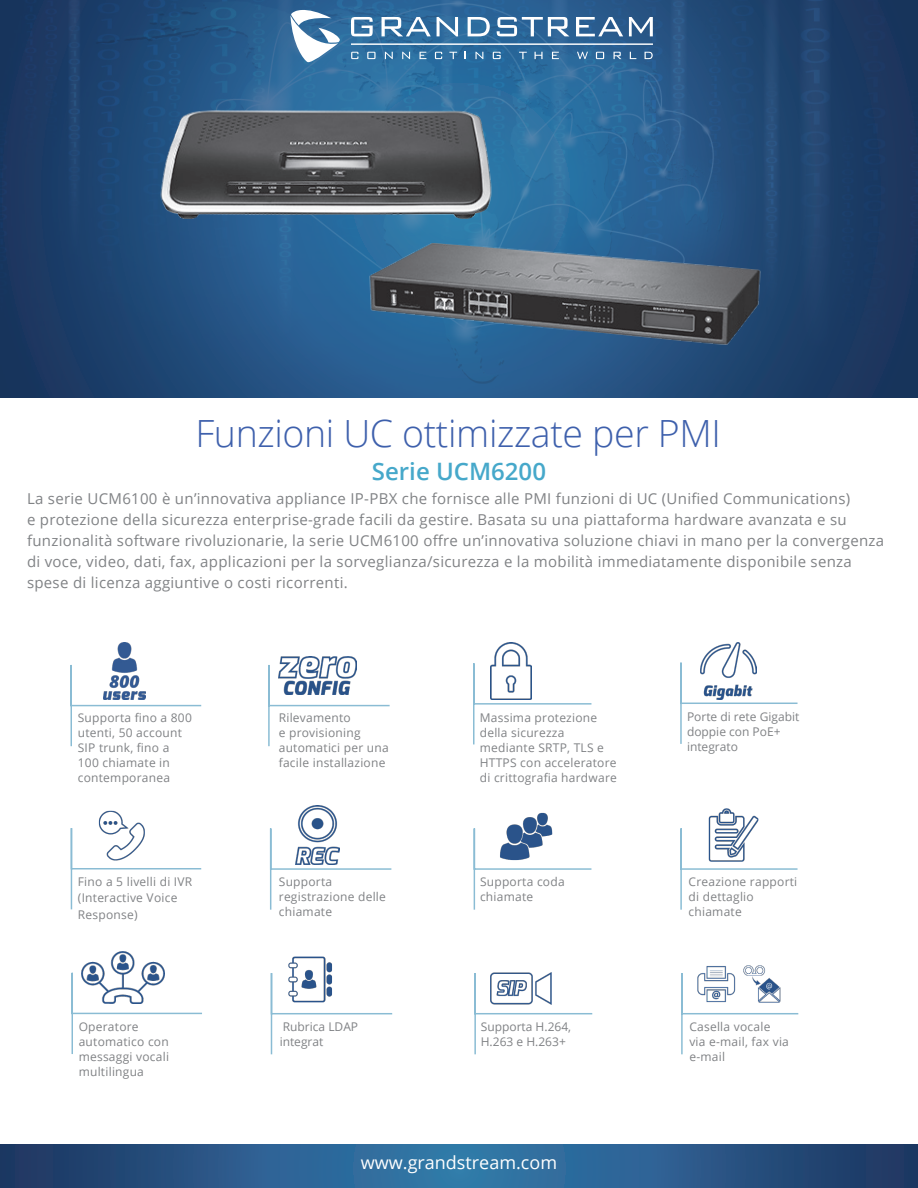
<style>
.page{position:relative;width:918px;height:1188px;background:#fff}
.page>*{position:absolute;margin:0;border:0;box-sizing:border-box;transform-origin:0 0}
.t1{font:300 37.5px "Open Sans";letter-spacing:-.01em;color:#3e60ac}
.t2{font:600 24px "Open Sans";color:#46a8ca}
.t3{font:18px "Open Sans";color:#fff}
.t4{font:15px/21px "Open Sans";letter-spacing:.02em;color:#808285}
.t5{font:12px/15px "Open Sans";letter-spacing:.02em;color:#808285}
.t6{font:12px/15px "Open Sans";color:#808285}
</style>
<div class="page">
<img style="left:0;top:0;width:918px;height:397px">
<svg style="left:291px;top:10px;width:49px;height:24px"></svg>
<svg style="left:351px;top:17px;width:22px;height:17px"></svg>
<svg style="left:382px;top:17px;width:49px;height:17px"></svg>
<svg style="left:437px;top:17px;width:21px;height:17px"></svg>
<svg style="left:468px;top:17px;width:22px;height:17px"></svg>
<svg style="left:497px;top:17px;width:72px;height:17px"></svg>
<svg style="left:576px;top:17px;width:47px;height:17px"></svg>
<svg style="left:629px;top:17px;width:24px;height:17px"></svg>
<img style="left:98px;top:810px;width:46px;height:17px">
<img style="left:494px;top:643px;width:34px;height:19px">
<img style="left:708px;top:808px;width:51px;height:19px">
<img style="left:113px;top:643px;width:23px;height:20px">
<img style="left:298px;top:805px;width:40px;height:22px">
<img style="left:508px;top:812px;width:43px;height:15px">
<svg style="left:0;top:1145px;width:918px;height:43px;background:#295988"></svg>
<svg style="left:70px;top:663px;width:132px;height:84px"></svg>
<svg style="left:268px;top:665px;width:122px;height:82px"></svg>
<svg style="left:473px;top:662px;width:119px;height:83px"></svg>
<svg style="left:70px;top:827px;width:132px;height:83px"></svg>
<svg style="left:269px;top:827px;width:123px;height:83px"></svg>
<svg style="left:473px;top:827px;width:119px;height:83px"></svg>
<svg style="left:680px;top:827px;width:118px;height:83px"></svg>
<img style="left:702px;top:642px;width:53px;height:19px">
<svg style="left:680px;top:661px;width:118px;height:83px"></svg>
<img style="left:279px;top:656px;width:78px;height:39px">
<img style="left:82px;top:951px;width:83px;height:20px">
<img style="left:706px;top:965px;width:60px;height:7px">
<img style="left:288px;top:956px;width:44px;height:16px">
<svg style="left:71px;top:971px;width:131px;height:83px"></svg>
<svg style="left:270px;top:972px;width:123px;height:83px"></svg>
<svg style="left:474px;top:972px;width:119px;height:83px"></svg>
<svg style="left:681px;top:972px;width:118px;height:83px"></svg>
<img style="left:148px;top:34px;width:625px;height:364px">
<p class="t1" style="left:196px;top:407px;width:527px">Funzioni UC ottimizzate per PMI</p>
<p class="t4" style="left:27px;top:488px;width:859px">La serie UCM6100 è un’innovativa appliance IP-PBX che fornisce alle PMI funzioni di UC (Unified Communications)<br>e protezione della sicurezza enterprise-grade facili da gestire. Basata su una piattaforma hardware avanzata e su funzionalità software rivoluzionarie, la serie UCM6100 offre un’innovativa soluzione chiavi in mano per la convergenza di voce, video, dati, fax, applicazioni per la sorveglianza/sicurezza e la mobilità immediatamente disponibile senza spese di licenza aggiuntive o costi ricorrenti.</p>
<p class="t2" style="left:372px;top:455px;width:176px">Serie UCM6200</p>
<p class="t5" style="left:78px;top:710px;width:116px">Supporta fino a 800 utenti, 50 account<br>SIP trunk, fino a<br>100 chiamate in contemporanea</p>
<p class="t5" style="left:279px;top:710px;width:112px">Rilevamento<br>e provisioning automatici per una facile installazione</p>
<p class="t5" style="left:480px;top:710px;width:126px">Massima protezione della sicurezza mediante SRTP, TLS e</p>
<p class="t5" style="left:480px;top:755px;width:139px">HTTPS con acceleratore di crittografia hardware</p>
<p class="t6" style="left:687px;top:709px;width:114px">Porte di rete Gigabit doppie con PoE+ integrato</p>
<p class="t5" style="left:78px;top:873px;width:116px;line-height:16.5px">Fino a 5 livelli di IVR (Interactive Voice<br>Response)</p>
<p class="t5" style="left:279px;top:874px;width:109px">Supporta registrazione delle chiamate</p>
<p class="t5" style="left:480px;top:874px;width:86px">Supporta coda chiamate</p>
<p class="t5" style="left:689px;top:874px;width:110px">Creazione rapporti</p>
<p class="t5" style="left:689px;top:889px;width:67px">di dettaglio</p>
<p class="t5" style="left:689px;top:904px;width:55px">chiamate</p>
<p class="t5" style="left:79px;top:1018px;width:92px">Operatore automatico con messaggi vocali multilingua</p>
<p class="t6" style="left:280px;top:1018px;width:80px">Rubrica LDAP integrat</p>
<p class="t6" style="left:481px;top:1018px;width:92px">Supporta H.264,<br>H.263 e H.263+</p>
<p class="t5" style="left:689px;top:1018px;width:101px">Casella vocale via e-mail, fax via e-mail</p>
<p class="t3" style="left:361px;top:1151px;width:198px">www.grandstream.com</p>
</div>
